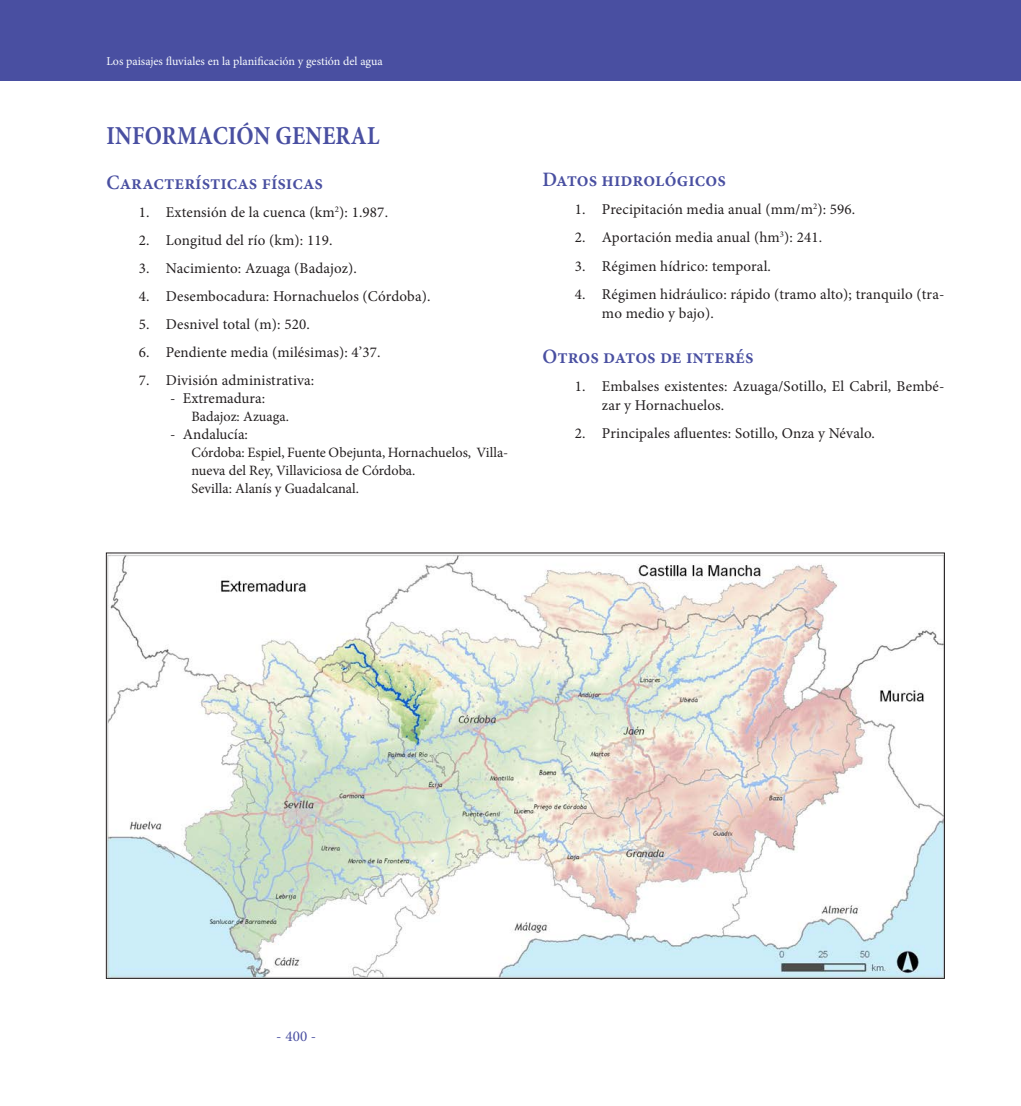
<style>
.page{position:relative;width:1021px;height:1106px;background:#fff}
.page>*{position:absolute;margin:0;border:0;box-sizing:border-box;transform-origin:0 0}
.Nivel_2{font:700 25.8px "Minion Pro";letter-spacing:.01em;color:#494fa1;scale:.87 1}
.Nivel_3{font:600 20.4px "Minion Pro";color:#494fa1;scale:.95 1}
.t1{font:15px/19.5px "Minion Pro";letter-spacing:.01em;color:#231f20}
.t2{font:15px "Minion Pro";color:#494fa1}
.Epígrafe_4{font:14.25px/18px "Minion Pro";color:#231f20}
.t3{font:12px "Minion Pro";color:#f9fcfe}
</style>
<div class="page">
<div style="left:0;top:0;width:1020px;height:81px;background:#494fa1"></div>
<img style="left:108px;top:554px;width:834px;height:422px">
<p class="t3" style="left:106px;top:53px;width:278px">Los paisajes fluviales en la planificación y gestión del agua</p>
<p class="Nivel_2" style="left:106px;top:117px;width:315px">INFORMACIÓN GENERAL</p>
<p class="Nivel_3" style="left:106px;top:168px;width:229px">Características físicas</p>
<p class="t1" style="left:139px;top:202px;width:251px">1. Extensión de la cuenca (km<sup>2</sup>): 1.987.</p>
<p class="t1" style="left:139px;top:230px;width:195px">2. Longitud del río (km): 119.</p>
<p class="t1" style="left:139px;top:258px;width:220px">3. Nacimiento: Azuaga (Badajoz).</p>
<p class="t1" style="left:139px;top:286px;width:293px">4. Desembocadura: Hornachuelos (Córdoba).</p>
<p class="t1" style="left:139px;top:314px;width:172px">5. Desnivel total (m): 520.</p>
<p class="t1" style="left:139px;top:342px;width:243px">6. Pendiente media (milésimas): 4’37.</p>
<p class="t1" style="left:139px;top:370px;width:177px">7. División administrativa:</p>
<p class="t1" style="left:170px;top:388px;width:96px">- Extremadura:</p>
<p class="Epígrafe_4" style="left:191px;top:407px;width:99px">Badajoz: Azuaga.</p>
<p class="t1" style="left:170px;top:424px;width:79px">- Andalucía:</p>
<p class="Epígrafe_4" style="left:191px;top:443px;width:318px">Córdoba: Espiel, Fuente Obejunta, Hornachuelos, Villa&shy;nueva del Rey, Villaviciosa de Córdoba.</p>
<p class="Epígrafe_4" style="left:191px;top:479px;width:169px">Sevilla: Alanís y Guadalcanal.</p>
<p class="Nivel_3" style="left:542px;top:166px;width:195px">Datos hidrológicos</p>
<p class="t1" style="left:575px;top:200px;width:282px">1. Precipitación media anual (mm/m<sup>2</sup>): 596.</p>
<p class="t1" style="left:575px;top:228px;width:249px">2. Aportación media anual (hm<sup>3</sup>): 241.</p>
<p class="t1" style="left:575px;top:256px;width:197px">3. Régimen hídrico: temporal.</p>
<p class="t1" style="left:602px;top:284px;width:344px;text-indent:-27px">4. Régimen hidráulico: rápido (tramo alto); tranquilo (tra&shy;mo medio y bajo).</p>
<p class="Nivel_3" style="left:542px;top:342px;width:224px">Otros datos de interés</p>
<p class="t1" style="left:602px;top:376px;width:344px;text-indent:-27px">1. Embalses existentes: Azuaga/Sotillo, El Cabril, Bembé&shy;zar y Hornachuelos.</p>
<p class="t1" style="left:575px;top:424px;width:301px">2. Principales afluentes: Sotillo, Onza y Névalo.</p>
<p class="t2" style="left:276px;top:1026px;width:41px">- 400 -</p>
</div>
